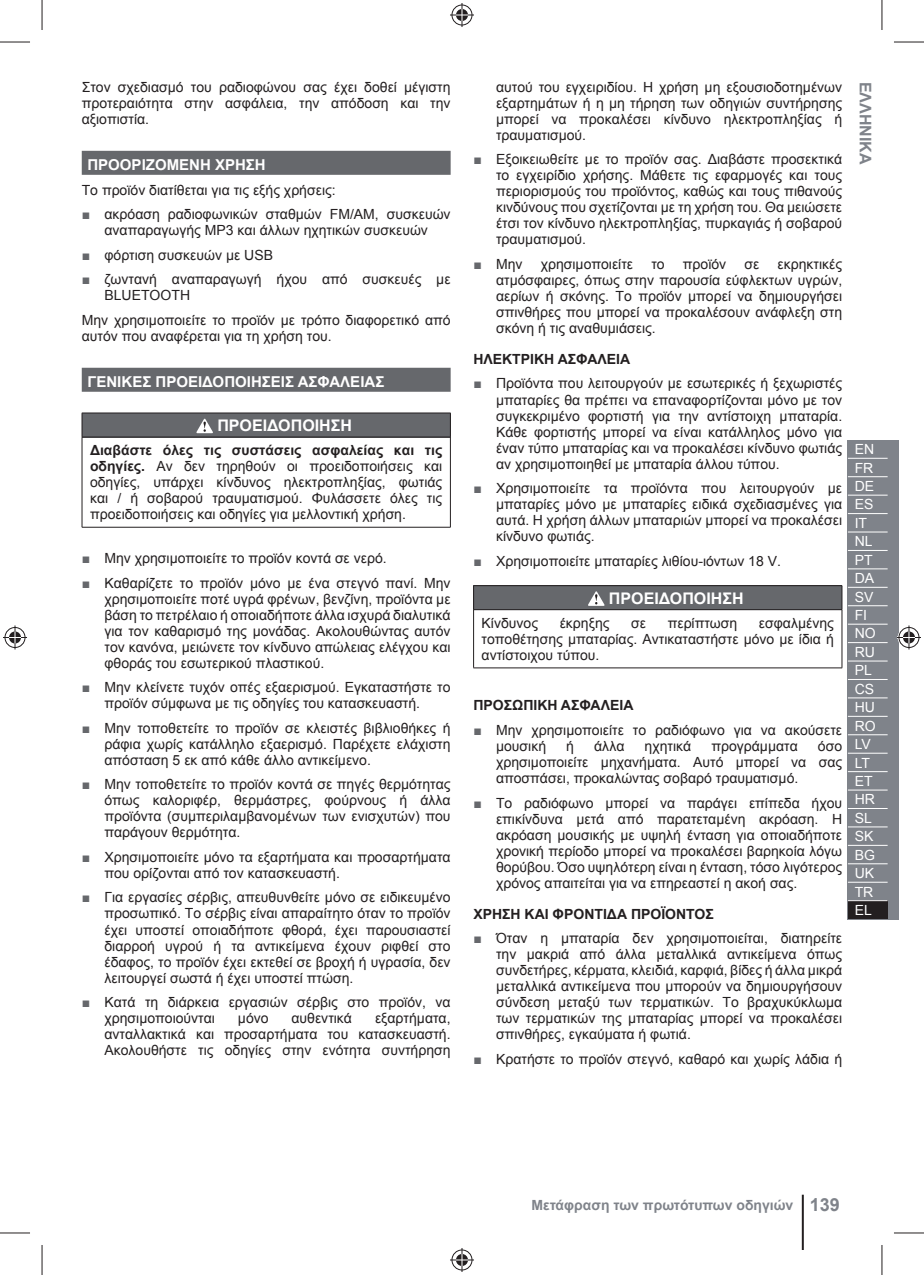
<style>
.page{position:relative;width:924px;height:1275px;background:#fff}
.page>*{position:absolute;margin:0;border:0;box-sizing:border-box;transform-origin:0 0}
.t1{font:700 16px "Arial";color:#fff}
.t2{font:700 16px "Arial";color:#7f838a}
.t3{font:700 15px "Arial";color:#fff}
.t4{font:14px/16px "Arial";color:#231f20;text-align:justify}
.t5{font:700 14px "Arial";color:#231f20}
.t6{font:14px/18.4px "Arial";color:#fff}
.t7{font:700 14px "Arial";color:#7f838a}
.s1{color:#66686c}
.s2{font-weight:700}
.s3{font-size:18px}
</style>
<div class="page">
<hr style="left:801px;top:1194px;width:2px;height:56px;background:#231f20">
<div style="left:847px;top:440px;width:51px;height:479px;background:#7f838a"></div>
<div style="left:847px;top:900px;width:40px;height:19px;background:#231f20"></div>
<hr style="left:847px;top:900px;width:40px;height:1px;background:#fff">
<div style="left:82px;top:151px;width:368px;height:24px;background:#66686c"></div>
<div style="left:82px;top:368px;width:368px;height:24px;background:#66686c"></div>
<div style="left:82px;top:413px;width:368px;height:24px;background:#66686c"></div>
<hr style="left:82px;top:437px;width:1px;height:90px;background:#231f20">
<hr style="left:450px;top:437px;width:1px;height:90px;background:#231f20">
<hr style="left:82px;top:527px;width:368px;height:1px;background:#231f20">
<svg style="left:82px;top:414px;width:1px;height:23px"></svg>
<svg style="left:450px;top:413px;width:1px;height:24px"></svg>
<hr style="left:82px;top:413px;width:368px;height:1px;background:#231f20">
<hr style="left:82px;top:437px;width:368px;height:1px;background:#231f20">
<svg style="left:196px;top:419px;width:17px;height:14px"></svg>
<div style="left:473px;top:585px;width:368px;height:24px;background:#66686c"></div>
<hr style="left:473px;top:610px;width:1px;height:57px;background:#231f20">
<hr style="left:473px;top:667px;width:368px;height:1px;background:#231f20">
<svg style="left:473px;top:586px;width:1px;height:23px"></svg>
<svg style="left:841px;top:458px;width:46px;height:425px"></svg>
<hr style="left:473px;top:585px;width:368px;height:1px;background:#231f20">
<hr style="left:473px;top:609px;width:368px;height:1px;background:#231f20">
<svg style="left:588px;top:591px;width:16px;height:15px"></svg>
<hr style="left:0;top:42px;width:30px;height:1px;background:#231f20">
<hr style="left:893px;top:42px;width:30px;height:1px;background:#231f20">
<hr style="left:0;top:1232px;width:30px;height:1px;background:#231f20">
<hr style="left:893px;top:1232px;width:30px;height:1px;background:#231f20">
<hr style="left:42px;top:0;width:1px;height:30px;background:#231f20">
<hr style="left:42px;top:1245px;width:1px;height:30px;background:#231f20">
<hr style="left:881px;top:0;width:1px;height:30px;background:#231f20">
<hr style="left:881px;top:1245px;width:1px;height:30px;background:#231f20">
<svg style="left:450px;top:3px;width:24px;height:24px"></svg>
<svg style="left:450px;top:1248px;width:24px;height:24px"></svg>
<svg style="left:3px;top:625px;width:24px;height:24px"></svg>
<svg style="left:897px;top:625px;width:23px;height:24px"></svg>
<p class="t4" style="left:82px;top:79px;width:370px">Στον σχεδιασμό του ραδιοφώνου σας έχει δοθεί μέγιστη προτεραιότητα στην ασφάλεια, την απόδοση και την αξιοπιστία.</p>
<p class="t3" style="left:87px;top:156px;width:180px">ΠΡΟΟΡΙΖΟΜΕΝΗ ΧΡΗΣΗ</p>
<p class="t4" style="left:82px;top:182px;width:255px">Το προϊόν διατίθεται για τις εξής χρήσεις:</p>
<p class="t4" style="left:82px;top:206px;width:370px;text-align:center"><span class="s1">■</span> ακρόαση ραδιοφωνικών σταθμών FM/AM, συσκευών αναπαραγωγής MP3 και άλλων ηχητικών συσκευών</p>
<p class="t4" style="left:82px;top:247px;width:193px"><span class="s1">■</span> φόρτιση συσκευών με USB</p>
<p class="t4" style="left:104px;top:271px;width:347px;text-indent:-23px"><span class="s1">■</span> ζωντανή αναπαραγωγή ήχου από συσκευές με<br>BLUETOOTH</p>
<p class="t4" style="left:82px;top:312px;width:370px">Μην χρησιμοποιείτε το προϊόν με τρόπο διαφορετικό από αυτόν που αναφέρεται για τη χρήση του.</p>
<p class="t3" style="left:87px;top:373px;width:298px">ΓΕΝΙΚΕΣ ΠΡΟΕΙΔΟΠΟΙΗΣΕΙΣ ΑΣΦΑΛΕΙΑΣ</p>
<p class="t1" style="left:217px;top:417px;width:136px">ΠΡΟΕΙΔΟΠΟΙΗΣΗ</p>
<p class="t4" style="left:90px;top:442px;width:354px"><span class="s2">Διαβάστε όλες τις συστάσεις ασφαλείας και τις οδηγίες.</span> Αν δεν τηρηθούν οι προειδοποιήσεις και οδηγίες, υπάρχει κίνδυνος ηλεκτροπληξίας, φωτιάς και / ή σοβαρού τραυματισμού. Φυλάσσετε όλες τις προειδοποιήσεις και οδηγίες για μελλοντική χρήση.</p>
<p class="t4" style="left:82px;top:550px;width:306px"><span class="s1">■</span> Μην χρησιμοποιείτε το προϊόν κοντά σε νερό.</p>
<p class="t4" style="left:104px;top:575px;width:347px;text-indent:-23px"><span class="s1">■</span> Καθαρίζετε το προϊόν μόνο με ένα στεγνό πανί. Μην χρησιμοποιείτε ποτέ υγρά φρένων, βενζίνη, προϊόντα με βάση το πετρέλαιο ή οποιαδήποτε άλλα ισχυρά διαλυτικά για τον καθαρισμό της μονάδας. Ακολουθώντας αυτόν τον κανόνα, μειώνετε τον κίνδυνο απώλειας ελέγχου και φθοράς του εσωτερικού πλαστικού.</p>
<p class="t4" style="left:82px;top:679px;width:370px;text-align:center"><span class="s1">■</span> Μην κλείνετε τυχόν οπές εξαερισμού. Εγκαταστήστε το προϊόν σύμφωνα με τις οδηγίες του κατασκευαστή.</p>
<p class="t4" style="left:104px;top:720px;width:347px;text-indent:-23px"><span class="s1">■</span> Μην τοποθετείτε το προϊόν σε κλειστές βιβλιοθήκες ή ράφια χωρίς κατάλληλο εξαερισμό. Παρέχετε ελάχιστη απόσταση 5 εκ από κάθε άλλο αντικείμενο.</p>
<p class="t4" style="left:104px;top:776px;width:347px;text-indent:-23px"><span class="s1">■</span> Μην τοποθετείτε το προϊόν κοντά σε πηγές θερμότητας όπως καλοριφέρ, θερμάστρες, φούρνους ή άλλα προϊόντα (συμπεριλαμβανομένων των ενισχυτών) που παράγουν θερμότητα.</p>
<p class="t4" style="left:104px;top:849px;width:347px;text-indent:-23px"><span class="s1">■</span> Χρησιμοποιείτε μόνο τα εξαρτήματα και προσαρτήματα που ορίζονται από τον κατασκευαστή.</p>
<p class="t4" style="left:104px;top:889px;width:347px;text-indent:-23px"><span class="s1">■</span> Για εργασίες σέρβις, απευθυνθείτε μόνο σε ειδικευμένο προσωπικό. Το σέρβις είναι απαραίτητο όταν το προϊόν έχει υποστεί οποιαδήποτε φθορά, έχει παρουσιαστεί διαρροή υγρού ή τα αντικείμενα έχουν ριφθεί στο έδαφος, το προϊόν έχει εκτεθεί σε βροχή ή υγρασία, δεν λειτουργεί σωστά ή έχει υποστεί πτώση.</p>
<p class="t4" style="left:104px;top:994px;width:347px;text-indent:-23px"><span class="s1">■</span> Κατά τη διάρκεια εργασιών σέρβις στο προϊόν, να χρησιμοποιούνται</p>
<p class="t4" style="left:104px;top:1010px;width:347px;text-indent:270px">εξαρτήματα, ανταλλακτικά και προσαρτήματα του κατασκευαστή.<br>Ακολουθήστε τις οδηγίες στην ενότητα συντήρηση</p>
<p class="t4" style="left:238px;top:1010px;width:32px">μόνο</p>
<p class="t4" style="left:291px;top:1010px;width:62px">αυθεντικά</p>
<p class="t4" style="left:496px;top:79px;width:347px">αυτού του εγχειριδίου. Η χρήση μη εξουσιοδοτημένων εξαρτημάτων ή η μη τήρηση των οδηγιών συντήρησης μπορεί να προκαλέσει κίνδυνο ηλεκτροπληξίας ή τραυματισμού.</p>
<p class="t4" style="left:496px;top:152px;width:347px;text-indent:-23px"><span class="s1">■</span> Εξοικειωθείτε με το προϊόν σας. Διαβάστε προσεκτικά το εγχειρίδιο χρήσης. Μάθετε τις εφαρμογές και τους περιορισμούς του προϊόντος, καθώς και τους πιθανούς κινδύνους που σχετίζονται με τη χρήση του. Θα μειώσετε έτσι τον κίνδυνο ηλεκτροπληξίας, πυρκαγιάς ή σοβαρού τραυματισμού.</p>
<p class="t4" style="left:473px;top:256px;width:51px"><span class="s1">■</span> Μην</p>
<p class="t4" style="left:540px;top:256px;width:94px">χρησιμοποιείτε</p>
<p class="t4" style="left:651px;top:256px;width:15px">το</p>
<p class="t4" style="left:682px;top:256px;width:45px">προϊόν</p>
<p class="t4" style="left:744px;top:256px;width:16px">σε</p>
<p class="t4" style="left:496px;top:256px;width:347px;text-indent:281px">εκρηκτικές ατμόσφαιρες, όπως στην παρουσία εύφλεκτων υγρών, αερίων ή σκόνης. Το προϊόν μπορεί να δημιουργήσει σπινθήρες που μπορεί να προκαλέσουν ανάφλεξη στη σκόνη ή τις αναθυμιάσεις.</p>
<p class="t5" style="left:473px;top:351px;width:158px">ΗΛΕΚΤΡΙΚΗ ΑΣΦΑΛΕΙΑ</p>
<p class="t4" style="left:496px;top:376px;width:347px;text-indent:-23px"><span class="s1">■</span> Προϊόντα που λειτουργούν με εσωτερικές ή ξεχωριστές μπαταρίες θα πρέπει να επαναφορτίζονται μόνο με τον συγκεκριμένο φορτιστή για την αντίστοιχη μπαταρία.<br>Κάθε φορτιστής μπορεί να είναι κατάλληλος μόνο για έναν τύπο μπαταρίας και να προκαλέσει κίνδυνο φωτιάς αν χρησιμοποιηθεί με μπαταρία άλλου τύπου.</p>
<p class="t4" style="left:496px;top:480px;width:347px;text-indent:-23px"><span class="s1">■</span> Χρησιμοποιείτε τα προϊόντα που λειτουργούν με μπαταρίες μόνο με μπαταρίες ειδικά σχεδιασμένες για αυτά. Η χρήση άλλων μπαταριών μπορεί να προκαλέσει κίνδυνο φωτιάς.</p>
<p class="t4" style="left:473px;top:553px;width:309px"><span class="s1">■</span> Χρησιμοποιείτε μπαταρίες λιθίου-ιόντων 18 V.</p>
<p class="t1" style="left:608px;top:589px;width:136px">ΠΡΟΕΙΔΟΠΟΙΗΣΗ</p>
<p class="t4" style="left:481px;top:615px;width:58px">Κίνδυνος</p>
<p class="t4" style="left:559px;top:615px;width:51px">έκρηξης</p>
<p class="t4" style="left:631px;top:615px;width:16px">σε</p>
<p class="t4" style="left:667px;top:615px;width:71px">περίπτωση</p>
<p class="t4" style="left:481px;top:615px;width:354px;text-indent:277px">εσφαλμένης τοποθέτησης μπαταρίας. Αντικαταστήστε μόνο με ίδια ή αντίστοιχου τύπου.</p>
<p class="t5" style="left:473px;top:698px;width:161px">ΠΡΟΣΩΠΙΚΗ ΑΣΦΑΛΕΙΑ</p>
<p class="t4" style="left:496px;top:722px;width:347px;text-indent:-23px"><span class="s1">■</span> Μην χρησιμοποιείτε το ραδιόφωνο για να ακούσετε μουσική</p>
<p class="t4" style="left:496px;top:738px;width:347px;text-indent:322px">όσο χρησιμοποιείτε μηχανήματα. Αυτό μπορεί να σας αποσπάσει, προκαλώντας σοβαρό τραυματισμό.</p>
<p class="t4" style="left:496px;top:794px;width:347px;text-indent:-23px"><span class="s1">■</span> Το ραδιόφωνο μπορεί να παράγει επίπεδα ήχου επικίνδυνα μετά από παρατεταμένη ακρόαση. Η ακρόαση μουσικής με υψηλή ένταση για οποιαδήποτε χρονική περίοδο μπορεί να προκαλέσει βαρηκοία λόγω θορύβου. Όσο υψηλότερη είναι η ένταση, τόσο λιγότερος χρόνος απαιτείται για να επηρεαστεί η ακοή σας.</p>
<p class="t5" style="left:473px;top:906px;width:242px">ΧΡΗΣΗ ΚΑΙ ΦΡΟΝΤΙΔΑ ΠΡΟΪΟΝΤΟΣ</p>
<p class="t4" style="left:496px;top:930px;width:347px;text-indent:-23px"><span class="s1">■</span> Όταν η μπαταρία δεν χρησιμοποιείται, διατηρείτε την μακριά από άλλα μεταλλικά αντικείμενα όπως συνδετήρες, κέρματα, κλειδιά, καρφιά, βίδες ή άλλα μικρά μεταλλικά αντικείμενα που μπορούν να δημιουργήσουν σύνδεση μεταξύ των τερματικών. Το βραχυκύκλωμα των τερματικών της μπαταρίας μπορεί να προκαλέσει σπινθήρες, εγκαύματα ή φωτιά.</p>
<p class="t4" style="left:473px;top:1050px;width:370px"><span class="s1">■</span> Κρατήστε το προϊόν στεγνό, καθαρό και χωρίς λάδια ή</p>
<p class="t4" style="left:566px;top:738px;width:9px">ή</p>
<p class="t4" style="left:594px;top:738px;width:32px">άλλα</p>
<p class="t4" style="left:644px;top:738px;width:48px">ηχητικά</p>
<p class="t4" style="left:711px;top:738px;width:88px">προγράμματα</p>
<p class="t2" style="left:874px;top:82px;width:84px;rotate:90deg">ΕΛΛΗΝΙΚΑ</p>
<p class="t6" style="left:854px;top:440px;width:22px">EN<br>FR<br>DE<br>ES<br>IT<br>NL<br>PT<br>DA<br>SV<br>FI<br>NO<br>RU<br>PL<br>CS<br>HU<br>RO<br>LV<br>LT<br>ET<br>HR<br>SL<br>SK<br>BG<br>UK<br>TR<br>EL</p>
<p class="t7" style="left:531px;top:1197px;width:310px">Μετάφραση των πρωτότυπων οδηγιών <span class="s3">139</span></p>
</div>
